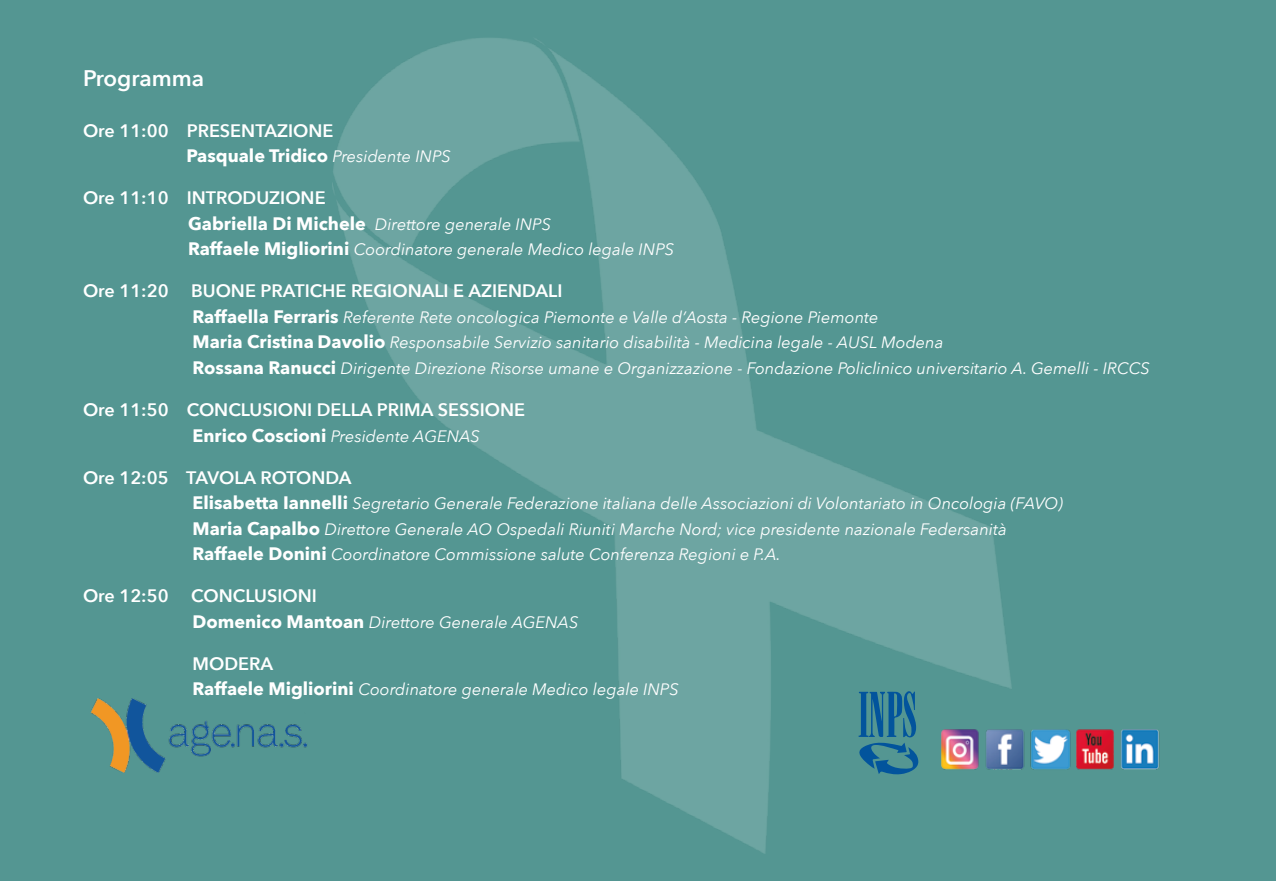
<style>
.page{position:relative;width:1276px;height:881px;background:#fff}
.page>*{position:absolute;margin:0;border:0;box-sizing:border-box;transform-origin:0 0}
.t1{font:600 22.5px "Avenir Next";color:#fff}
.t2{font:600 18px/25.5px "Avenir Next";color:#fff}
.t3{font:italic 16.5px/25.5px "Avenir Next";color:#fff}
.s1{font-weight:700}
.s2{font-weight:400;font-style:italic;font-size:16.5px}
.s3{font-weight:700;font-style:normal;font-size:18px}
</style>
<div class="page">
<div style="left:0;top:0;width:1276px;height:880px;background:#549692"></div>
<img style="left:91px;top:698px;width:216px;height:74px">
<img style="left:333px;top:38px;width:679px;height:814px">
<img style="left:941px;top:726px;width:218px;height:80px">
<h1 class="t1" style="left:83px;top:58px;width:123px">Programma</h1>
<p class="t2" style="left:186px;top:117px;width:266px;text-indent:-104px">Ore 11:00 PRESENTAZIONE<br><span class="s1">Pasquale Tridico</span> <span class="s2">Presidente INPS</span></p>
<p class="t2" style="left:83px;top:185px;width:244px">Ore 11:10 INTRODUZIONE</p>
<p class="t3" style="left:188px;top:210px;width:488px"><span class="s3">Gabriella Di Michele</span> Direttore generale INPS<br><span class="s3">Raffaele Migliorini</span> Coordinatore generale Medico legale INPS</p>
<p class="t2" style="left:83px;top:278px;width:481px">Ore 11:20 BUONE PRATICHE REGIONALI E AZIENDALI</p>
<p class="t3" style="left:192px;top:303px;width:959px"><span class="s3">Raffaella Ferraris</span> Referente Rete oncologica Piemonte e Valle d’Aosta - Regione Piemonte<br><span class="s3">Maria Cristina Davolio</span> Responsabile Servizio sanitario disabilità - Medicina legale - AUSL Modena<br><span class="s3">Rossana Ranucci</span> Dirigente Direzione Risorse umane e Organizzazione - Fondazione Policlinico universitario A. Gemelli - IRCCS</p>
<p class="t2" style="left:83px;top:396px;width:443px">Ore 11:50 CONCLUSIONI DELLA PRIMA SESSIONE</p>
<p class="t3" style="left:192px;top:422px;width:289px"><span class="s3">Enrico Coscioni</span> Presidente AGENAS</p>
<p class="t2" style="left:83px;top:464px;width:270px">Ore 12:05 TAVOLA ROTONDA</p>
<p class="t3" style="left:192px;top:489px;width:872px"><span class="s3">Elisabetta Iannelli</span> Segretario Generale Federazione italiana delle Associazioni di Volontariato in Oncologia (FAVO)<br><span class="s3">Maria Capalbo</span> Direttore Generale AO Ospedali Riuniti Marche Nord; vice presidente nazionale Federsanità<br><span class="s3">Raffaele Donini</span> Coordinatore Commissione salute Conferenza Regioni e P.A.</p>
<p class="t2" style="left:83px;top:582px;width:235px">Ore 12:50 CONCLUSIONI</p>
<p class="t3" style="left:192px;top:608px;width:387px"><span class="s3">Domenico Mantoan</span> Direttore Generale AGENAS</p>
<p class="t2" style="left:192px;top:650px;width:82px">MODERA</p>
<p class="t3" style="left:192px;top:675px;width:488px"><span class="s3">Raffaele Migliorini</span> Coordinatore generale Medico legale INPS</p>
</div>
